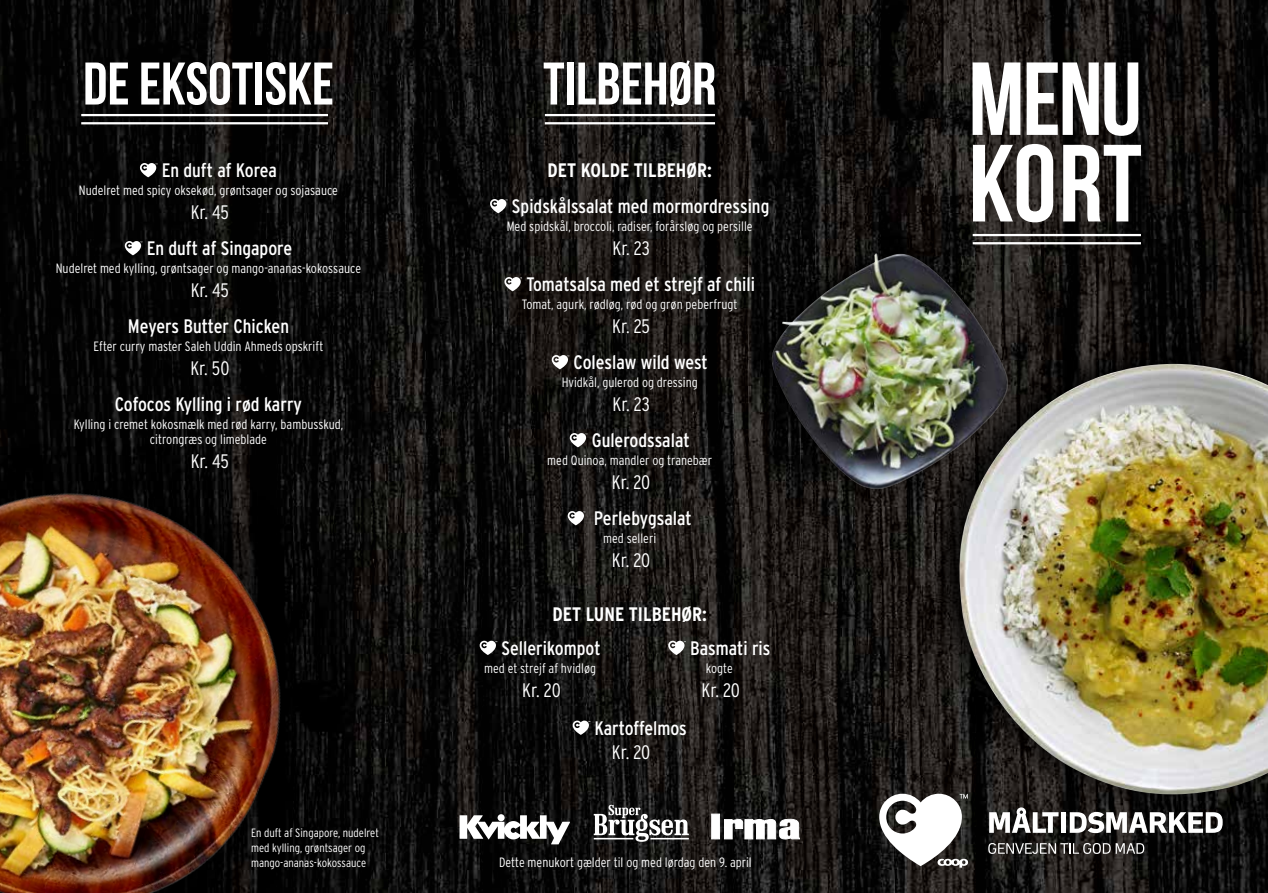
<style>
.page{position:relative;width:1268px;height:893px;background:#fff}
.page>*{position:absolute;margin:0;border:0;box-sizing:border-box;transform-origin:0 0}
.t1{font:700 109.5px "Bebas Neue";color:#fff}
.t2{font:700 103.5px "Bebas Neue";color:#fff}
.t3{font:700 60px "Bebas Neue";color:#fff}
.t4{font:condensed 19.5px "AS Interstate";color:#fff}
.t5{font:300 condensed 19.5px "AS Interstate";color:#fff}
.t6{font:700 condensed 19.5px "AS Interstate";color:#fff}
.t7{font:300 condensed 13.5px/15px "AS Interstate";color:#fff;text-align:center}
.t8{font:300 condensed 12px/15px "AS Interstate";color:#fff}
</style>
<div class="page">
<img style="left:0;top:0;width:1267px;height:893px">
<div style="left:921px;top:331px;width:346px;height:484px;background:#000;opacity:.86"></div>
<img style="left:954px;top:364px;width:313px;height:435px">
<svg style="left:459px;top:815px;width:111px;height:29px"></svg>
<svg style="left:593px;top:805px;width:95px;height:37px"></svg>
<div style="left:0;top:439px;width:347px;height:454px;background:#000;opacity:.75"></div>
<img style="left:0;top:448px;width:343px;height:445px">
<div style="left:750px;top:235px;width:266px;height:266px;background:#000;opacity:.86"></div>
<img style="left:771px;top:253px;width:237px;height:237px">
<div style="left:711px;top:814px;width:8px;height:25px;background:#fff"></div>
<div style="left:711px;top:814px;width:8px;height:25px;border:1px solid #fff"></div>
<svg style="left:723px;top:819px;width:76px;height:20px"></svg>
<hr style="left:972px;top:234px;width:168px;height:2px;background:#fff">
<hr style="left:972px;top:242px;width:168px;height:2px;background:#fff">
<svg style="left:988px;top:807px;width:70px;height:26px"></svg>
<div style="left:1060px;top:812px;width:5px;height:21px;background:#fff"></div>
<svg style="left:1069px;top:812px;width:153px;height:21px"></svg>
<svg style="left:988px;top:843px;width:155px;height:11px"></svg>
<svg style="left:879px;top:794px;width:88px;height:74px"></svg>
<svg style="left:490px;top:199px;width:17px;height:14px"></svg>
<svg style="left:504px;top:277px;width:18px;height:14px"></svg>
<svg style="left:551px;top:355px;width:18px;height:14px"></svg>
<svg style="left:569px;top:433px;width:18px;height:14px"></svg>
<svg style="left:567px;top:511px;width:18px;height:14px"></svg>
<svg style="left:479px;top:641px;width:18px;height:14px"></svg>
<svg style="left:668px;top:641px;width:17px;height:14px"></svg>
<svg style="left:572px;top:721px;width:18px;height:14px"></svg>
<hr style="left:544px;top:114px;width:171px;height:2px;background:#fff">
<hr style="left:544px;top:122px;width:171px;height:2px;background:#fff">
<svg style="left:140px;top:163px;width:17px;height:14px"></svg>
<svg style="left:125px;top:241px;width:17px;height:14px"></svg>
<hr style="left:81px;top:114px;width:247px;height:2px;background:#fff">
<hr style="left:81px;top:122px;width:247px;height:2px;background:#fff">
<h3 class="t3" style="left:83px;top:51px;width:252px">DE EKSOTISKE</h3>
<h3 class="t4" style="left:162px;top:160px;width:117px">En duft af Korea</h3>
<p class="t7" style="left:79px;top:183px;width:260px">Nudelret med spicy oksekød, grøntsager og sojasauce</p>
<h3 class="t5" style="left:191px;top:201px;width:40px">Kr. 45</h3>
<h3 class="t4" style="left:147px;top:238px;width:147px">En duft af Singapore</h3>
<p class="t7" style="left:56px;top:261px;width:307px">Nudelret med kylling, grøntsager og mango-ananas-kokossauce</p>
<h3 class="t5" style="left:191px;top:279px;width:40px">Kr. 45</h3>
<h3 class="t4" style="left:128px;top:316px;width:163px">Meyers Butter Chicken</h3>
<p class="t7" style="left:94px;top:339px;width:231px">Efter curry master Saleh Uddin Ahmeds opskrift</p>
<h3 class="t5" style="left:190px;top:357px;width:41px">Kr. 50</h3>
<h3 class="t4" style="left:115px;top:394px;width:189px">Cofocos Kylling i rød karry</h3>
<p class="t7" style="left:74px;top:417px;width:271px">Kylling i cremet kokosmælk med rød karry, bambusskud, citrongræs og limeblade</p>
<h3 class="t5" style="left:191px;top:450px;width:40px">Kr. 45</h3>
<p class="t8" style="left:251px;top:826px;width:129px">En duft af Singapore, nudelret med kylling, grøntsager og mango-ananas-kokossauce</p>
<h3 class="t3" style="left:543px;top:51px;width:175px">tilbehør</h3>
<h3 class="t6" style="left:547px;top:160px;width:166px">DET KOLDE TILBEHØR:</h3>
<h3 class="t4" style="left:512px;top:196px;width:259px">Spidskålssalat med mormordressing</h3>
<p class="t7" style="left:506px;top:219px;width:247px">Med spidskål, broccoli, radiser, forårsløg og persille</p>
<h3 class="t5" style="left:612px;top:237px;width:39px">Kr. 23</h3>
<h3 class="t4" style="left:526px;top:274px;width:230px">Tomatsalsa med et strejf af chili</h3>
<p class="t7" style="left:521px;top:297px;width:217px">Tomat, agurk, rødløg, rød og grøn peberfrugt</p>
<h3 class="t5" style="left:612px;top:315px;width:39px">Kr. 25</h3>
<h3 class="t4" style="left:573px;top:352px;width:136px">Coleslaw wild west</h3>
<p class="t7" style="left:561px;top:375px;width:137px">Hvidkål, gulerod og dressing</p>
<h3 class="t5" style="left:612px;top:393px;width:39px">Kr. 23</h3>
<h3 class="t4" style="left:591px;top:430px;width:99px">Gulerodssalat</h3>
<p class="t7" style="left:547px;top:453px;width:166px">med Quinoa, mandler og tranebær</p>
<h3 class="t5" style="left:611px;top:471px;width:40px">Kr. 20</h3>
<h3 class="t4" style="left:593px;top:508px;width:99px">Perlebygsalat</h3>
<p class="t7" style="left:603px;top:531px;width:55px">med selleri</p>
<h3 class="t5" style="left:611px;top:549px;width:40px">Kr. 20</h3>
<h3 class="t6" style="left:552px;top:603px;width:156px">DET LUNE TILBEHØR:</h3>
<h3 class="t4" style="left:501px;top:637px;width:100px">Sellerikompot</h3>
<p class="t7" style="left:484px;top:661px;width:113px">med et strejf af hvidløg</p>
<h3 class="t5" style="left:522px;top:679px;width:40px">Kr. 20</h3>
<h3 class="t4" style="left:690px;top:637px;width:82px">Basmati ris</h3>
<p class="t7" style="left:705px;top:661px;width:28px">kogte</p>
<h3 class="t5" style="left:701px;top:679px;width:40px">Kr. 20</h3>
<h3 class="t4" style="left:594px;top:717px;width:94px">Kartoffelmos</h3>
<h3 class="t5" style="left:611px;top:741px;width:40px">Kr. 20</h3>
<p class="t7" style="left:499px;top:855px;width:254px">Dette menukort gælder til og med lørdag den 9. april</p>
<h2 class="t2" style="left:968px;top:42px;width:175px">MENU</h2>
<h1 class="t1" style="left:968px;top:124px;width:175px">KORT</h1>
</div>
